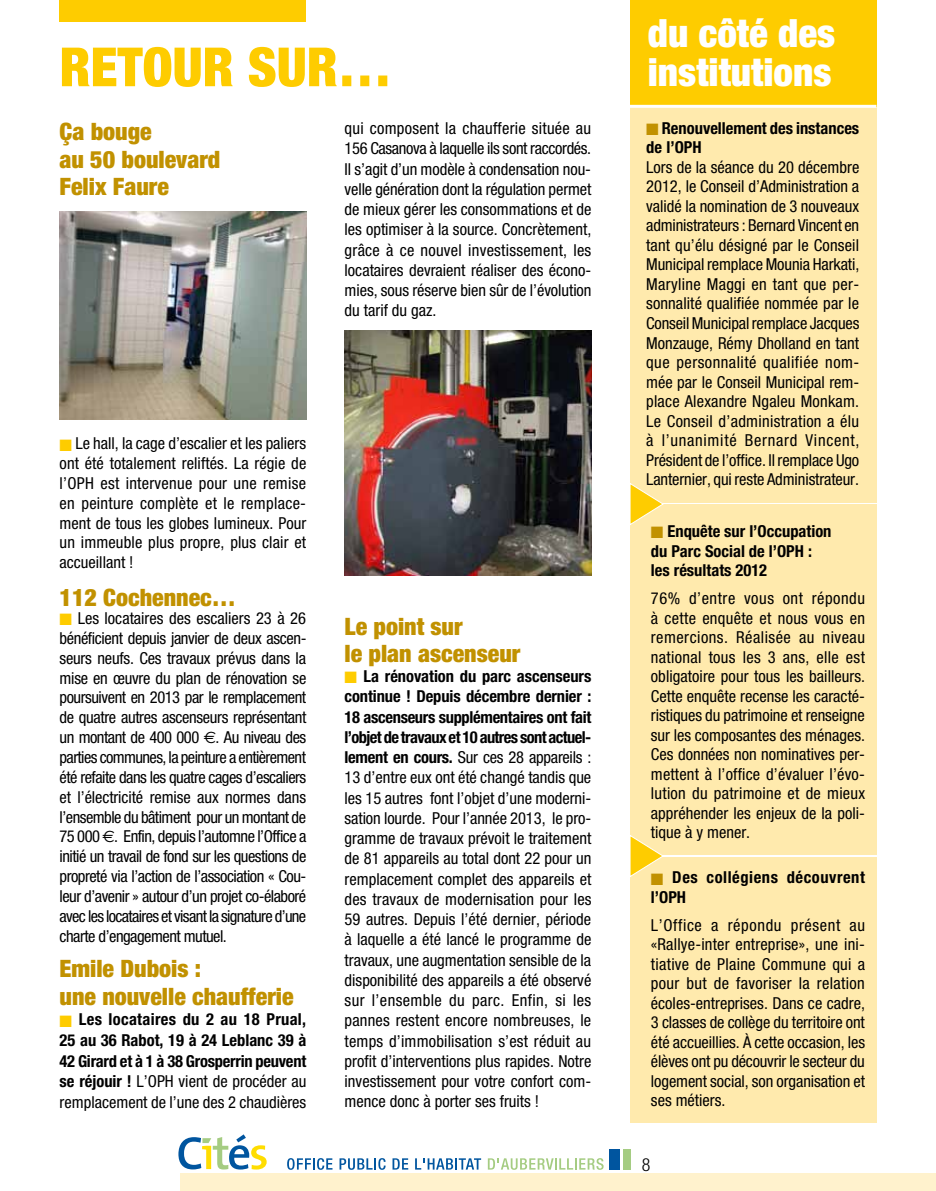
<style>
.page{position:relative;width:936px;height:1191px;background:#fff}
.page>*{position:absolute;margin:0;border:0;box-sizing:border-box;transform-origin:0 0}
.t1{font:900 condensed 54px "Helvetica Neue";color:#fecc00}
.t2{font:900 condensed 39px/39px "Helvetica Neue";color:#fff}
.t3{font:900 condensed 24px/27.3px "Helvetica Neue";color:#c19100}
.t4{font:300 condensed 18px "Helvetica Neue";color:#000}
.t5{font:condensed 16.5px/19.5px "Helvetica Neue";color:#000;text-align:justify}
.t6{font:700 condensed 16.5px/20.5px "Helvetica Neue";color:#000}
.t7{font:700 condensed 16.5px/19.5px "Helvetica Neue";letter-spacing:.035em;color:#000}
.s1{color:#fecc00}
.s2{font-family:"Euro Sans";font-stretch:normal}
.s3{font-weight:400}
.s4{font-weight:700}
.s5{color:#c19100}
</style>
<div class="page">
<div style="left:609px;top:1149px;width:10px;height:20px;background:#00559f"></div>
<div style="left:623px;top:1149px;width:7px;height:20px;background:#a5cc82"></div>
<svg style="left:287px;top:1158px;width:45px;height:11px"></svg>
<svg style="left:339px;top:1158px;width:46px;height:11px"></svg>
<svg style="left:392px;top:1158px;width:16px;height:11px"></svg>
<svg style="left:415px;top:1158px;width:66px;height:11px"></svg>
<svg style="left:488px;top:1158px;width:115px;height:11px"></svg>
<img style="left:60px;top:212px;width:246px;height:208px">
<svg style="left:178px;top:1134px;width:89px;height:35px"></svg>
<div style="left:181px;top:1174px;width:754px;height:17px;background:#fff2cd"></div>
<div style="left:60px;top:0;width:246px;height:21px;background:#fecc00"></div>
<div style="left:629px;top:106px;width:247px;height:397px;background:#ffeaad"></div>
<div style="left:629px;top:0;width:247px;height:106px;background:#fecc00"></div>
<hr style="left:629px;top:105px;width:247px;height:3px;background:#fff">
<div style="left:629px;top:505px;width:247px;height:350px;background:#ffeaad"></div>
<img style="left:344px;top:330px;width:247px;height:246px">
<svg style="left:629px;top:482px;width:35px;height:43px"></svg>
<div style="left:629px;top:857px;width:247px;height:266px;background:#ffeaad"></div>
<svg style="left:629px;top:834px;width:33px;height:43px"></svg>
<h1 class="t1" style="left:60px;top:34px;width:334px">RETOUR SUR…</h1>
<h3 class="t3" style="left:60px;top:118px;width:162px">ça bouge<br>au 50 boulevard<br>Felix Faure</h3>
<p class="t5" style="left:344px;top:118px;width:248px;line-height:20.2px">qui composent la chaufferie située au 156 Casanova à laquelle ils sont raccordés.<br>Il s’agit d’un modèle à condensation nou&shy;velle génération dont la régulation permet de mieux gérer les consommations et de les optimiser à la source. Concrètement, grâce à ce nouvel investissement, les locataires devraient réaliser des écono&shy;mies, sous réserve bien sûr de l’évolution du tarif du gaz.</p>
<p class="t5" style="left:60px;top:433px;width:248px"><span class="s1">■</span> Le hall, la cage d’escalier et les paliers ont été totalement reliftés. La régie de l’OPH est intervenue pour une remise en peinture complète et le remplace&shy;ment de tous les globes lumineux. Pour un immeuble plus propre, plus clair et accueillant !</p>
<h3 class="t3" style="left:60px;top:583px;width:178px">112 Cochennec…</h3>
<p class="t5" style="left:60px;top:608px;width:248px"><span class="s1">■</span> Les locataires des escaliers 23 à 26 bénéficient depuis janvier de deux ascen&shy;seurs neufs. Ces travaux prévus dans la mise en œuvre du plan de rénovation se poursuivent en 2013 par le remplacement de quatre autres ascenseurs représentant un montant de 400 000 <span class="s2">e</span>. Au niveau des parties communes, la peinture a entièrement été refaite dans les quatre cages d’escaliers et l’électricité remise aux normes dans l’ensemble du bâtiment pour un montant de 75 000 <span class="s2">e</span>. Enfin, depuis l’automne l’Office a initié un travail de fond sur les questions de propreté via l’action de l’association « Cou&shy;leur d’avenir » autour d’un projet co-élaboré avec les locataires et visant la signature d’une charte d’engagement mutuel.</p>
<h3 class="t3" style="left:60px;top:954px;width:235px">Emile Dubois :<br>une nouvelle chaufferie</h3>
<p class="t6" style="left:60px;top:1009px;width:248px;text-align:justify"><span class="s1">■</span> Les locataires du 2 au 18 Prual, 25 au 36 Rabot, 19 à 24 Leblanc 39 à 42 Girard et à 1 à 38 Grosperrin peuvent se réjouir ! <span class="s3">L’OPH vient de procéder au remplacement de l’une des 2 chaudières</span></p>
<h3 class="t3" style="left:344px;top:612px;width:177px">Le point sur<br>le plan ascenseur</h3>
<p class="t5" style="left:344px;top:666px;width:248px;line-height:20.2px"><span class="s1">■</span> <span class="s4">La rénovation du parc ascenseurs continue ! Depuis décembre dernier :<br>18 ascenseurs supplémentaires ont fait l’objet de travaux et 10 autres sont actuel&shy;lement en cours.</span> Sur ces 28 appareils :<br>13 d’entre eux ont été changé tandis que les 15 autres font l’objet d’une moderni&shy;sation lourde. Pour l’année 2013, le pro&shy;gramme de travaux prévoit le traitement de 81 appareils au total dont 22 pour un remplacement complet des appareils et des travaux de modernisation pour les 59 autres. Depuis l’été dernier, période à laquelle a été lancé le programme de travaux, une augmentation sensible de la disponibilité des appareils a été observé sur l’ensemble du parc. Enfin, si les pannes restent encore nombreuses, le temps d’immobilisation s’est réduit au profit d’interventions plus rapides. Notre investissement pour votre confort com&shy;mence donc à porter ses fruits !</p>
<h2 class="t2" style="left:648px;top:13px;width:189px">du côté des institutions</h2>
<p class="t6" style="left:646px;top:118px;width:214px;line-height:19.5px"><span class="s5">■</span> Renouvellement des instances de l’OPH</p>
<p class="t5" style="left:646px;top:157px;width:215px">Lors de la séance du 20 décembre 2012, le Conseil d’Administration a validé la nomination de 3 nouveaux administrateurs : Bernard Vincent en tant qu’élu désigné par le Conseil Municipal remplace Mounia Harkati, Maryline Maggi en tant que per&shy;sonnalité qualifiée nommée par le Conseil Municipal remplace Jacques Monzauge, Rémy Dholland en tant que personnalité qualifiée nom&shy;mée par le Conseil Municipal rem&shy;place Alexandre Ngaleu Monkam.<br>Le Conseil d’administration a élu à l’unanimité Bernard Vincent, Président de l’office. Il remplace Ugo Lanternier, qui reste Administrateur.</p>
<p class="t6" style="left:651px;top:521px;width:182px;line-height:19.5px"><span class="s5">■</span> Enquête sur l’Occupation du Parc Social de l’OPH : les résultats 2012</p>
<p class="t5" style="left:651px;top:588px;width:216px">76% d’entre vous ont répondu à cette enquête et nous vous en remercions. Réalisée au niveau national tous les 3 ans, elle est obligatoire pour tous les bailleurs.<br>Cette enquête recense les caracté&shy;ristiques du patrimoine et renseigne sur les composantes des ménages.<br>Ces données non nominatives per&shy;mettent à l’office d’évaluer l’évo&shy;lution du patrimoine et de mieux appréhender les enjeux de la poli&shy;tique à y mener.</p>
<p class="t7" style="left:651px;top:867px;width:215px"><span class="s5">■</span> Des collégiens découvrent l’OPH</p>
<p class="t5" style="left:651px;top:915px;width:216px">L’Office a répondu présent au «Rallye-inter entreprise», une ini&shy;tiative de Plaine Commune qui a pour but de favoriser la relation écoles-entreprises. Dans ce cadre, 3 classes de collège du territoire ont été accueillies. À cette occasion, les élèves ont pu découvrir le secteur du logement social, son organisation et ses métiers.</p>
<p class="t4" style="left:641px;top:1154px;width:10px">8</p>
</div>
